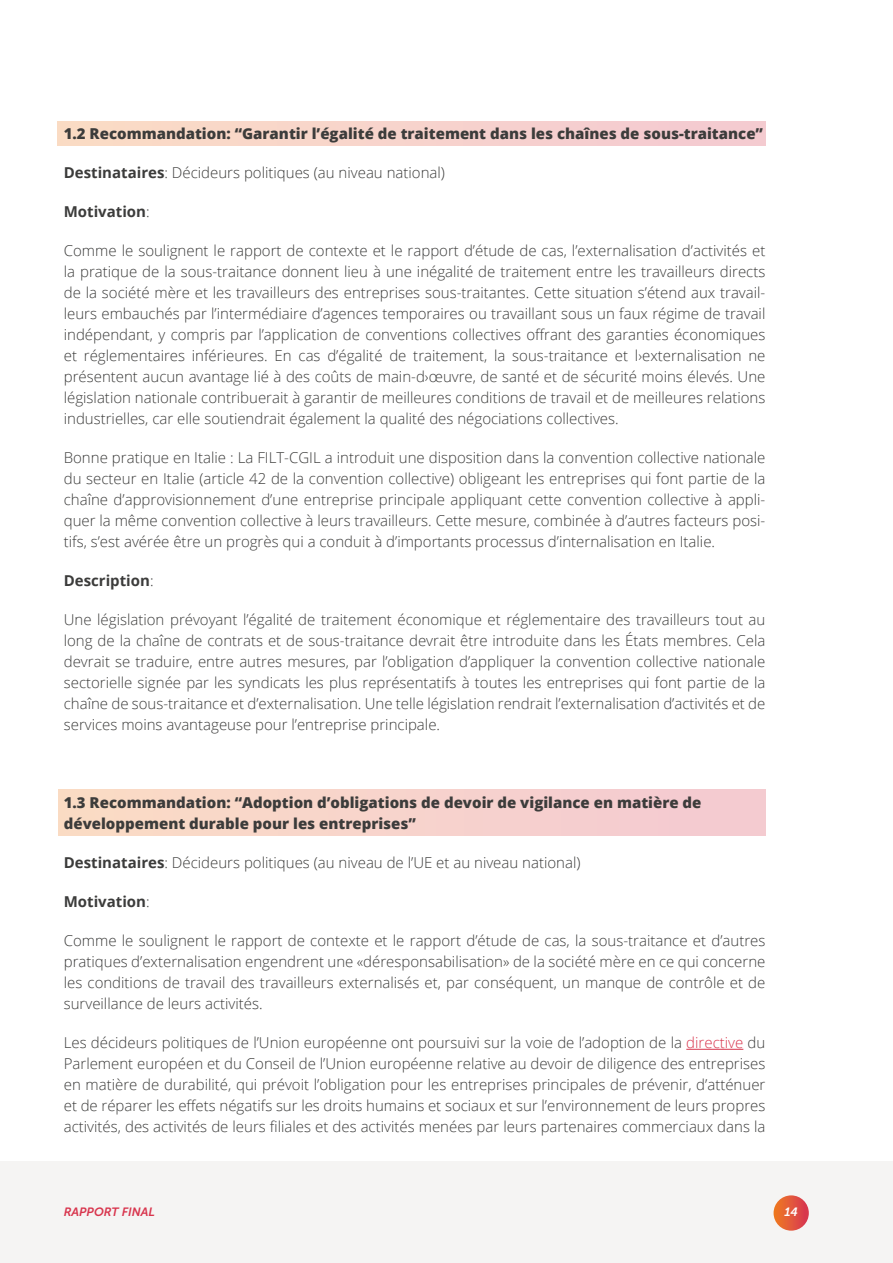
<style>
.page{position:relative;width:893px;height:1263px;background:#fff}
.page>*{position:absolute;margin:0;border:0;box-sizing:border-box;transform-origin:0 0}
.t1{font:300 15px/21px "Open Sans";color:#3c3c3b;text-align:justify}
.t2{font:800 15px/21px "Open Sans";color:#3c3c3b}
.t3{font:700 15px "Open Sans";color:#3c3c3b}
.t4{font:italic 12px "Museo Sans 700";color:#d8354d}
.t5{font:italic 12px "Museo Sans 700";color:#fff}
.s1{font-weight:700}
.s2{font-weight:300}
.s3{color:#d8354d}
</style>
<div class="page">
<div style="left:0;top:1161px;width:893px;height:102px;background:#f5f4f3"></div>
<svg style="left:774px;top:1195px;width:35px;height:36px"></svg>
<div style="left:57px;top:121px;width:708px;height:25px;background:#f7d3cc"></div>
<div style="left:58px;top:790px;width:707px;height:46px;background:#f7d3cc"></div>
<hr style="left:686px;top:1049px;width:57px;height:1px;background:#d8354d">
<p class="t2" style="left:64px;top:122px;width:701px">1.2 Recommandation: “Garantir l’égalité de traitement dans les chaînes de sous-traitance”</p>
<p class="t1" style="left:64px;top:162px;width:383px"><span class="s1">Destinataires</span>: Décideurs politiques (au niveau national)</p>
<p class="t3" style="left:64px;top:201px;width:87px">Motivation<span class="s2">:</span></p>
<p class="t1" style="left:64px;top:240px;width:703px">Comme le soulignent le rapport de contexte et le rapport d’étude de cas, l’externalisation d’activités et la pratique de la sous-traitance donnent lieu à une inégalité de traitement entre les travailleurs directs de la société mère et les travailleurs des entreprises sous-traitantes. Cette situation s’étend aux travail&shy;leurs embauchés par l’intermédiaire d’agences temporaires ou travaillant sous un faux régime de travail indépendant, y compris par l’application de conventions collectives offrant des garanties économiques et réglementaires inférieures. En cas d’égalité de traitement, la sous-traitance et l›externalisation ne présentent aucun avantage lié à des coûts de main-d›œuvre, de santé et de sécurité moins élevés. Une législation nationale contribuerait à garantir de meilleures conditions de travail et de meilleures relations industrielles, car elle soutiendrait également la qualité des négociations collectives.</p>
<p class="t1" style="left:64px;top:447px;width:703px">Bonne pratique en Italie : La FILT-CGIL a introduit une disposition dans la convention collective nationale du secteur en Italie (article 42 de la convention collective) obligeant les entreprises qui font partie de la chaîne d’approvisionnement d’une entreprise principale appliquant cette convention collective à appli&shy;quer la même convention collective à leurs travailleurs. Cette mesure, combinée à d’autres facteurs posi&shy;tifs, s’est avérée être un progrès qui a conduit à d’importants processus d’internalisation en Italie.</p>
<p class="t3" style="left:64px;top:570px;width:91px">Description<span class="s2">:</span></p>
<p class="t1" style="left:64px;top:609px;width:703px">Une législation prévoyant l’égalité de traitement économique et réglementaire des travailleurs tout au long de la chaîne de contrats et de sous-traitance devrait être introduite dans les États membres. Cela devrait se traduire, entre autres mesures, par l’obligation d’appliquer la convention collective nationale sectorielle signée par les syndicats les plus représentatifs à toutes les entreprises qui font partie de la chaîne de sous-traitance et d’externalisation. Une telle législation rendrait l’externalisation d’activités et de services moins avantageuse pour l’entreprise principale.</p>
<p class="t2" style="left:64px;top:791px;width:639px">1.3 Recommandation: “Adoption d’obligations de devoir de vigilance en matière de développement durable pour les entreprises”</p>
<p class="t1" style="left:64px;top:852px;width:518px"><span class="s1">Destinataires</span>: Décideurs politiques (au niveau de l’UE et au niveau national)</p>
<p class="t3" style="left:64px;top:891px;width:87px">Motivation<span class="s2">:</span></p>
<p class="t1" style="left:64px;top:930px;width:703px">Comme le soulignent le rapport de contexte et le rapport d’étude de cas, la sous-traitance et d’autres pratiques d’externalisation engendrent une «déresponsabilisation» de la société mère en ce qui concerne les conditions de travail des travailleurs externalisés et, par conséquent, un manque de contrôle et de surveillance de leurs activités.</p>
<p class="t1" style="left:64px;top:1032px;width:703px">Les décideurs politiques de l’Union européenne ont poursuivi sur la voie de l’adoption de la <span class="s3">directive</span> du Parlement européen et du Conseil de l’Union européenne relative au devoir de diligence des entreprises en matière de durabilité, qui prévoit l’obligation pour les entreprises principales de prévenir, d’atténuer et de réparer les effets négatifs sur les droits humains et sociaux et sur l’environnement de leurs propres activités, des activités de leurs filiales et des activités menées par leurs partenaires commerciaux dans la</p>
<p class="t4" style="left:64px;top:1205px;width:93px">RAPPORT FINAL</p>
<p class="t5" style="left:784px;top:1205px;width:15px">14</p>
</div>
